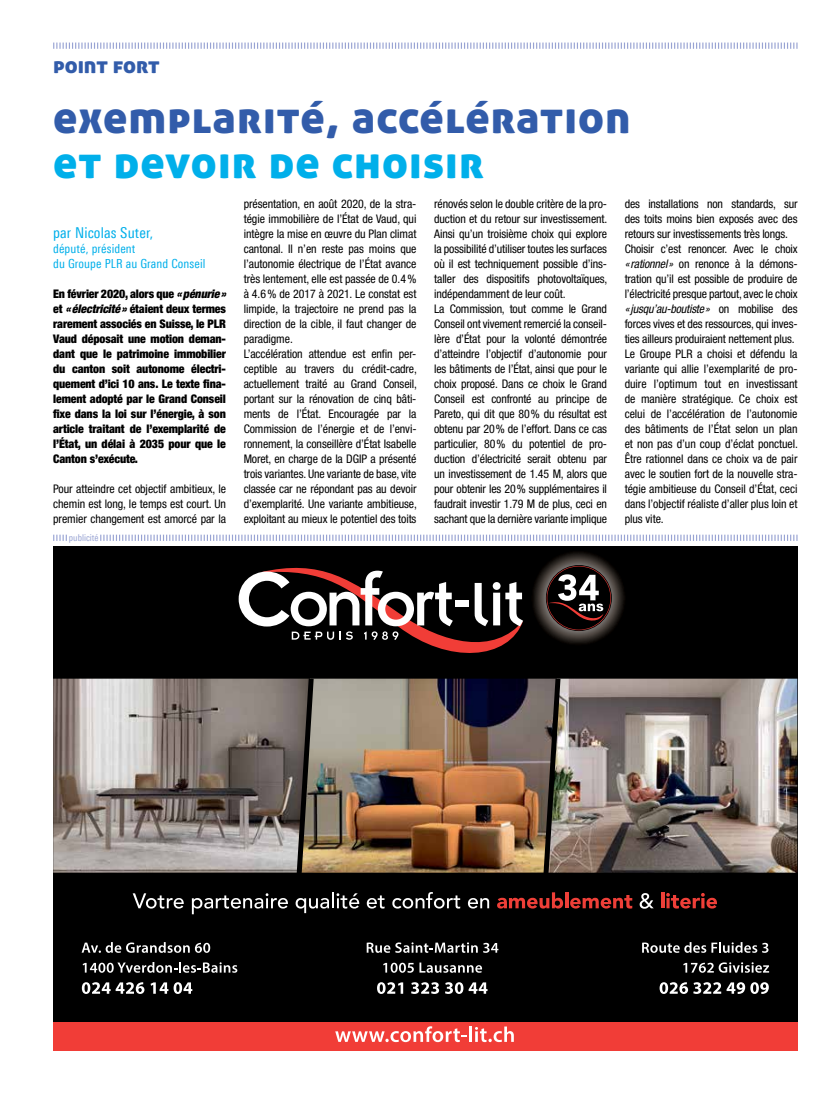
<style>
.page{position:relative;width:833px;height:1099px;background:#fff}
.page>*{position:absolute;margin:0;border:0;box-sizing:border-box;transform-origin:0 0}
.t1{font:45px "Aller Display";letter-spacing:.025em;color:#325caa}
.t2{font:45px "Aller Display";letter-spacing:.025em;color:#00afea}
.t3{font:22.5px "Aller Display";letter-spacing:-.005em;color:#325caa}
.t4{font:15px "Linotype Univers 420 Cn";letter-spacing:.01em;color:#00afea}
.t5{font:12.5px/15px "Linotype Univers 420 Cn";letter-spacing:.01em;color:#00afea}
.t6{font:condensed 11.88px/15px "Helvetica Neue LT Pro";letter-spacing:-.01em;color:#000}
.t7{font:900 condensed 11.88px/15px "Helvetica Neue LT Pro";letter-spacing:-.01em;color:#000;text-align:justify}
.t8{font:9.38px "Linotype Univers 420 Cn";color:#98a3d3}
.s1{font-style:italic}
</style>
<div class="page">
<svg style="left:53px;top:42px;width:745px;height:7px"></svg>
<svg style="left:53px;top:534px;width:745px;height:7px"></svg>
<div style="left:68px;top:529px;width:31px;height:13px;background:#fff"></div>
<div style="left:53px;top:546px;width:744px;height:504px;background:#000"></div>
<div style="left:53px;top:1022px;width:744px;height:28px;background:#f13d37"></div>
<svg style="left:133px;top:893px;width:51px;height:15px"></svg>
<svg style="left:192px;top:893px;width:96px;height:21px"></svg>
<svg style="left:296px;top:892px;width:63px;height:21px"></svg>
<svg style="left:367px;top:895px;width:17px;height:13px"></svg>
<svg style="left:392px;top:892px;width:68px;height:16px"></svg>
<svg style="left:468px;top:898px;width:21px;height:10px"></svg>
<svg style="left:497px;top:892px;width:66px;height:16px"></svg>
<hr style="left:565px;top:892px;width:3px;height:16px;background:#ee3f38">
<svg style="left:570px;top:895px;width:62px;height:13px"></svg>
<svg style="left:639px;top:893px;width:14px;height:15px"></svg>
<hr style="left:661px;top:892px;width:3px;height:16px;background:#ee3f38">
<svg style="left:666px;top:893px;width:51px;height:15px"></svg>
<svg style="left:642px;top:942px;width:126px;height:10px"></svg>
<svg style="left:683px;top:962px;width:86px;height:10px"></svg>
<svg style="left:659px;top:982px;width:110px;height:11px"></svg>
<svg style="left:335px;top:1026px;width:132px;height:16px"></svg>
<hr style="left:469px;top:1026px;width:3px;height:15px;background:#fff">
<svg style="left:475px;top:1026px;width:39px;height:16px"></svg>
<svg style="left:82px;top:942px;width:128px;height:10px"></svg>
<svg style="left:83px;top:962px;width:154px;height:10px"></svg>
<svg style="left:82px;top:982px;width:62px;height:11px"></svg>
<svg style="left:151px;top:982px;width:17px;height:11px"></svg>
<svg style="left:174px;top:982px;width:18px;height:11px"></svg>
<svg style="left:367px;top:942px;width:131px;height:10px"></svg>
<svg style="left:383px;top:962px;width:99px;height:10px"></svg>
<svg style="left:377px;top:982px;width:26px;height:11px"></svg>
<svg style="left:411px;top:982px;width:28px;height:11px"></svg>
<svg style="left:445px;top:982px;width:42px;height:11px"></svg>
<svg style="left:239px;top:567px;width:284px;height:86px"></svg>
<img style="left:533px;top:552px;width:92px;height:92px">
<svg style="left:547px;top:566px;width:64px;height:64px"></svg>
<img style="left:563px;top:678px;width:234px;height:194px">
<img style="left:53px;top:678px;width:240px;height:194px">
<img style="left:316px;top:678px;width:224px;height:194px">
<svg style="left:293px;top:678px;width:23px;height:195px"></svg>
<img style="left:540px;top:678px;width:23px;height:195px">
<h2 class="t3" style="left:53px;top:50px;width:108px">point fort</h2>
<h1 class="t1" style="left:53px;top:88px;width:579px">exemplarité, accélération</h1>
<h1 class="t2" style="left:53px;top:133px;width:432px">et devoir de choisir</h1>
<p class="t4" style="left:53px;top:223px;width:101px">par Nicolas Suter,</p>
<p class="t5" style="left:53px;top:241px;width:154px">député, président<br>du Groupe PLR au Grand Conseil</p>
<p class="t7" style="left:53px;top:286px;width:174px">En février 2020, alors que <span class="s1">«pénurie» </span>et <span class="s1">«électricité»</span> étaient deux termes rarement associés en Suisse, le PLR Vaud déposait une motion deman&shy;dant que le patrimoine immobilier du canton soit autonome électri&shy;quement d’ici 10 ans. Le texte fina&shy;lement adopté par le Grand Conseil fixe dans la loi sur l’énergie, à son article traitant de l’exemplarité de l’état, un délai à 2035 pour que le Canton s’exécute.</p>
<p class="t6" style="left:53px;top:481px;width:174px;text-align:justify">Pour atteindre cet objectif ambitieux, le chemin est long, le temps est court. Un premier changement est amorcé par la</p>
<p class="t8" style="left:69px;top:532px;width:31px">publicité</p>
<p class="t6" style="left:244px;top:196px;width:175px">présentation, en août 2020, de la stra&shy;tégie immobilière de l’état de Vaud, qui intègre la mise en œuvre du Plan climat cantonal. Il n’en reste pas moins que l’autonomie électrique de l’état avance très lentement, elle est passée de 0.4% à 4.6% de 2017 à 2021. Le constat est limpide, la trajectoire ne prend pas la direction de la cible, il faut changer de paradigme.<br>L’accélération attendue est enfin per&shy;ceptible au travers du crédit-cadre, actuellement traité au Grand Conseil, portant sur la rénovation de cinq bâti&shy;ments de l’état. Encouragée par la Commission de l’énergie et de l’envi&shy;ronnement, la conseillère d’état Isabelle Moret, en charge de la DGIP a présenté trois variantes. Une variante de base, vite classée car ne répondant pas au devoir d’exemplarité. Une variante ambitieuse, exploitant au mieux le potentiel des toits</p>
<p class="t6" style="left:434px;top:196px;width:175px">rénovés selon le double critère de la pro&shy;duction et du retour sur investissement.<br>Ainsi qu’un troisième choix qui explore la possibilité d’utiliser toutes les surfaces où il est techniquement possible d’ins&shy;taller des dispositifs photovoltaïques, indépendamment de leur coût.<br>La Commission, tout comme le Grand Conseil ont vivement remercié la conseil&shy;lère d’état pour la volonté démontrée d’atteindre l’objectif d’autonomie pour les bâtiments de l’état, ainsi que pour le choix proposé. Dans ce choix le Grand Conseil est confronté au principe de Pareto, qui dit que 80% du résultat est obtenu par 20% de l’effort. Dans ce cas particulier, 80% du potentiel de pro&shy;duction d’électricité serait obtenu par un investissement de 1.45 M, alors que pour obtenir les 20% supplémentaires il faudrait investir 1.79 M de plus, ceci en sachant que la dernière variante implique</p>
<p class="t6" style="left:625px;top:196px;width:175px">des installations non standards, sur des toits moins bien exposés avec des retours sur investissements très longs.<br>Choisir c’est renoncer. Avec le choix <span class="s1">«rationnel»</span> on renonce à la démons&shy;tration qu’il est possible de produire de l’électricité presque partout, avec le choix <span class="s1">«jusqu’au-boutiste»</span> on mobilise des forces vives et des ressources, qui inves&shy;ties ailleurs produiraient nettement plus.<br>Le Groupe PLR a choisi et défendu la variante qui allie l’exemplarité de pro&shy;duire l’optimum tout en investissant de manière stratégique. Ce choix est celui de l’accélération de l’autonomie des bâtiments de l’état selon un plan et non pas d’un coup d’éclat ponctuel.<br>Être rationnel dans ce choix va de pair avec le soutien fort de la nouvelle stra&shy;tégie ambitieuse du Conseil d’état, ceci dans l’objectif réaliste d’aller plus loin et plus vite.</p>
</div>
